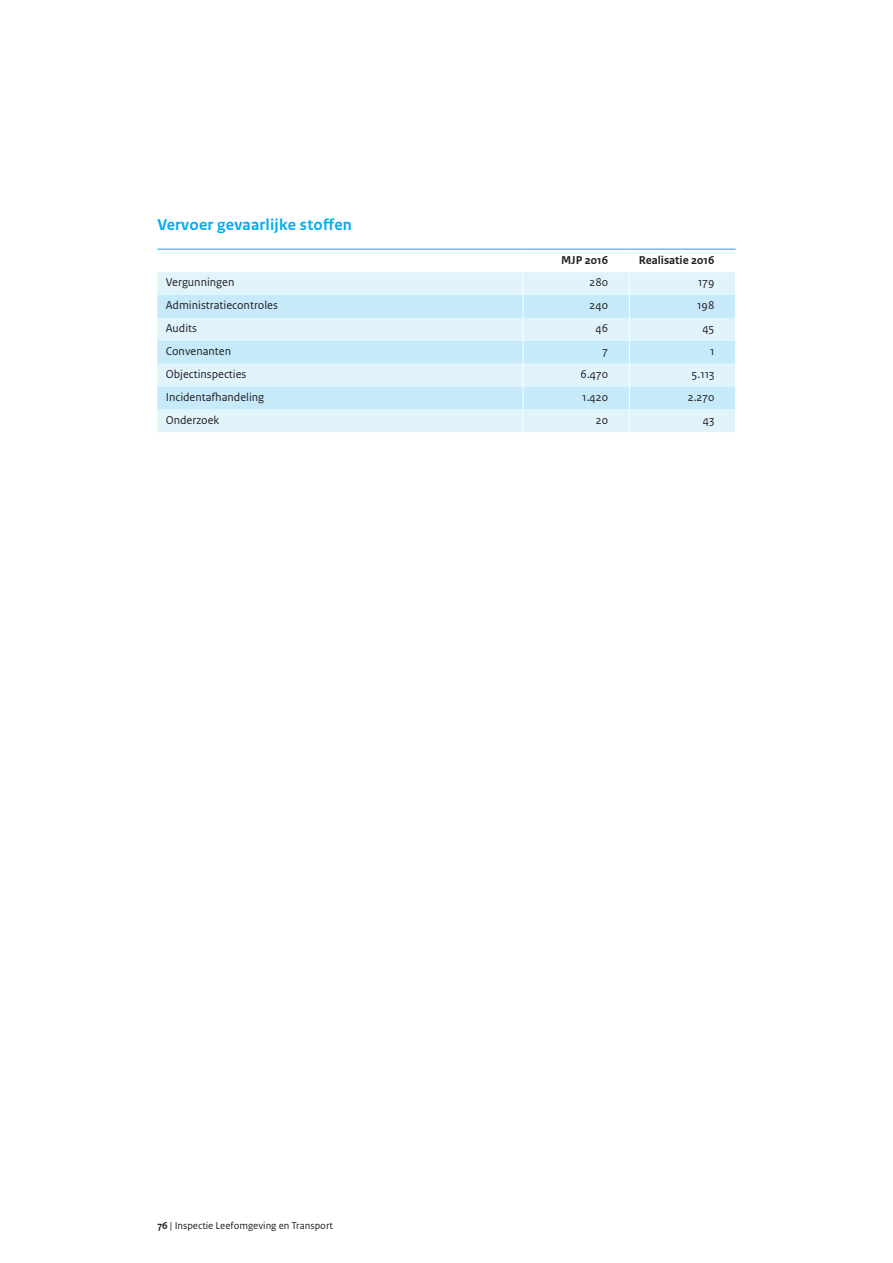
<style>
.page{position:relative;width:893px;height:1263px;background:#fff}
.page>*{position:absolute;margin:0;border:0;box-sizing:border-box;transform-origin:0 0}
.vws_08_-_Tussenkop_3{font:700 16.5px "Rijksoverheid Sans Text";letter-spacing:.015em;color:#00aeef}
.vws_26_-_Tabel_plat{font:12px "Rijksoverheid Sans Text";color:#231f20}
.vws_25_-_Tabel_kop{font:700 12px "Rijksoverheid Sans Text";color:#231f20}
.t1{font:10.5px "Rijksoverheid Sans Text";color:#231f20}
.s1{font-weight:700}
</style>
<div class="page">
<div style="left:157px;top:272px;width:578px;height:160px;background:#e1f4fc"></div>
<svg style="left:157px;top:295px;width:578px;height:114px;background:#d1eefa"></svg>
<svg style="left:523px;top:272px;width:1px;height:160px"></svg>
<svg style="left:629px;top:272px;width:1px;height:160px"></svg>
<hr style="left:157px;top:249px;width:366px;height:1px;background:#00aeef">
<hr style="left:523px;top:249px;width:106px;height:1px;background:#00aeef">
<hr style="left:629px;top:249px;width:107px;height:1px;background:#00aeef">
<p class="vws_08_-_Tussenkop_3" style="left:157px;top:215px;width:196px">Vervoer gevaarlijke stoffen</p>
<p class="vws_25_-_Tabel_kop" style="left:561px;top:253px;width:48px">MJP 2016</p>
<p class="vws_25_-_Tabel_kop" style="left:639px;top:253px;width:77px">Realisatie 2016</p>
<p class="vws_26_-_Tabel_plat" style="left:166px;top:276px;width:70px">Vergunningen</p>
<p class="vws_26_-_Tabel_plat" style="left:589px;top:276px;width:20px">280</p>
<p class="vws_26_-_Tabel_plat" style="left:698px;top:276px;width:18px">179</p>
<p class="vws_26_-_Tabel_plat" style="left:166px;top:299px;width:114px">Administratiecontroles</p>
<p class="vws_26_-_Tabel_plat" style="left:590px;top:299px;width:20px">240</p>
<p class="vws_26_-_Tabel_plat" style="left:697px;top:299px;width:19px">198</p>
<p class="vws_26_-_Tabel_plat" style="left:166px;top:321px;width:33px">Audits</p>
<p class="vws_26_-_Tabel_plat" style="left:595px;top:321px;width:14px">46</p>
<p class="vws_26_-_Tabel_plat" style="left:702px;top:321px;width:14px">45</p>
<p class="vws_26_-_Tabel_plat" style="left:166px;top:344px;width:67px">Convenanten</p>
<p class="vws_26_-_Tabel_plat" style="left:603px;top:344px;width:7px">7</p>
<p class="vws_26_-_Tabel_plat" style="left:710px;top:344px;width:6px">1</p>
<p class="vws_26_-_Tabel_plat" style="left:166px;top:367px;width:82px">Objectinspecties</p>
<p class="vws_26_-_Tabel_plat" style="left:581px;top:367px;width:29px">6.470</p>
<p class="vws_26_-_Tabel_plat" style="left:692px;top:367px;width:24px">5.113</p>
<p class="vws_26_-_Tabel_plat" style="left:166px;top:390px;width:100px">Incidentafhandeling</p>
<p class="vws_26_-_Tabel_plat" style="left:582px;top:390px;width:27px">1.420</p>
<p class="vws_26_-_Tabel_plat" style="left:688px;top:390px;width:28px">2.270</p>
<p class="vws_26_-_Tabel_plat" style="left:166px;top:413px;width:55px">Onderzoek</p>
<p class="vws_26_-_Tabel_plat" style="left:596px;top:413px;width:14px">20</p>
<p class="vws_26_-_Tabel_plat" style="left:703px;top:413px;width:13px">43</p>
<p class="t1" style="left:157px;top:1219px;width:177px"><span class="s1">76</span> | Inspectie Leefomgeving en Transport</p>
</div>
